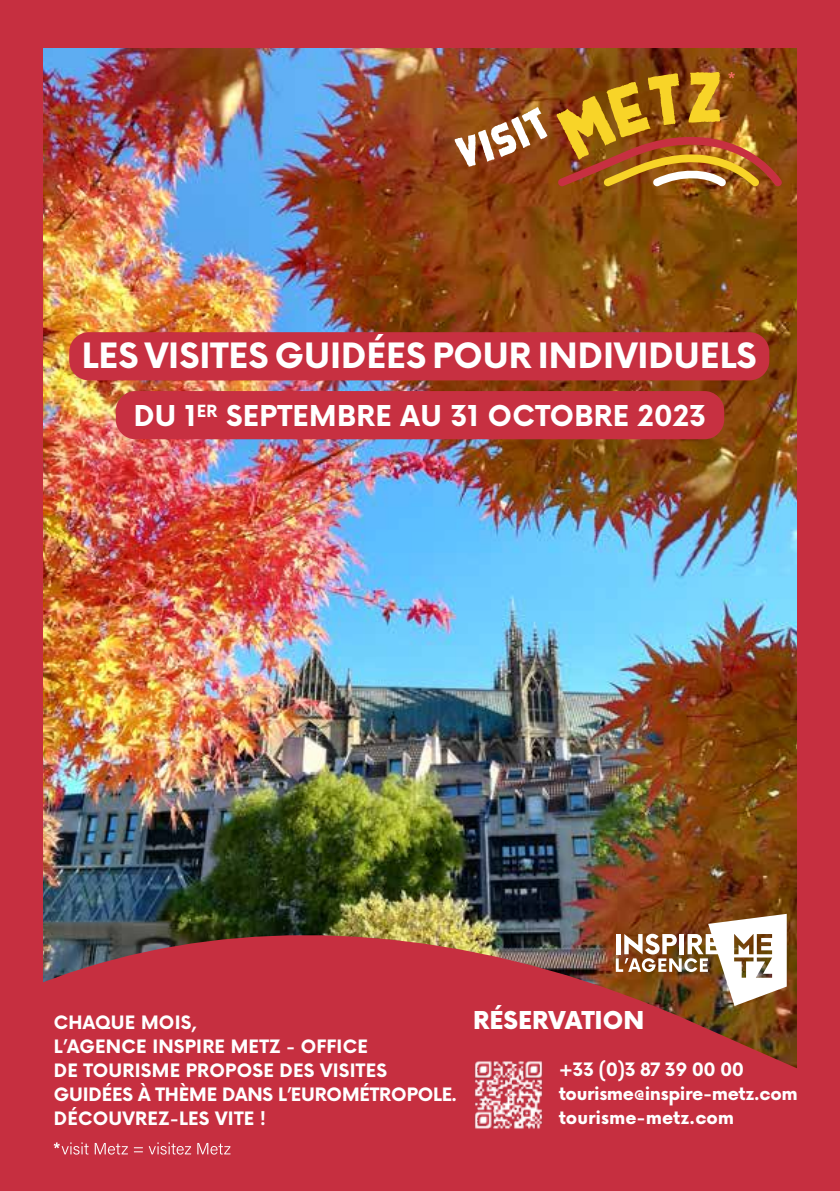
<style>
.page{position:relative;width:840px;height:1191px;background:#fff}
.page>*{position:absolute;margin:0;border:0;box-sizing:border-box;transform-origin:0 0}
.t1{font:700 34px "Now";color:#fff}
.t2{font:700 28px "Now";letter-spacing:.01em;color:#fff}
.t3{font:900 24px "Now";color:#fff}
.t4{font:700 18px/24px "Now";color:#fff}
.t5{font:700 18px/24px "Now";letter-spacing:-.02em;color:#fff}
</style>
<div class="page">
<div style="left:0;top:0;width:839px;height:847px;background:#c62f40"></div>
<img style="left:43px;top:48px;width:753px;height:799px">
<img style="left:0;top:847px;width:839px;height:344px">
<img style="left:466px;top:1052px;width:84px;height:84px">
<svg style="left:54px;top:1142px;width:176px;height:12px;background:#d15966"></svg>
<img style="left:615px;top:913px;width:171px;height:93px">
<svg style="left:454px;top:107px;width:93px;height:60px"></svg>
<img style="left:556px;top:72px;width:225px;height:115px">
<div style="left:69px;top:332px;width:699px;height:48px;background:#c73041;border-radius:20px"></div>
<div style="left:116px;top:391px;width:607px;height:48px;background:#c73041;border-radius:20px"></div>
<h1 class="t1" style="left:82px;top:331px;width:675px">LES VISITES GUIDÉES POUR INDIVIDUELS</h1>
<h2 class="t2" style="left:134px;top:395px;width:574px">DU 1<sup>ER</sup> SEPTEMBRE AU 31 OCTOBRE 2023</h2>
<p class="t4" style="left:54px;top:1010px;width:405px">CHAQUE MOIS,<br>L’AGENCE INSPIRE METZ - OFFICE<br>DE TOURISME PROPOSE DES VISITES<br>GUIDÉES À THÈME DANS L’EUROMÉTROPOLE.<br>DÉCOUVREZ-LES VITE !</p>
<h3 class="t3" style="left:473px;top:1002px;width:172px">RÉSERVATION</h3>
<p class="t5" style="left:558px;top:1056px;width:240px">+33 (0)3 87 39 00 00 tourisme@inspire-metz.com tourisme-metz.com</p>
</div>
